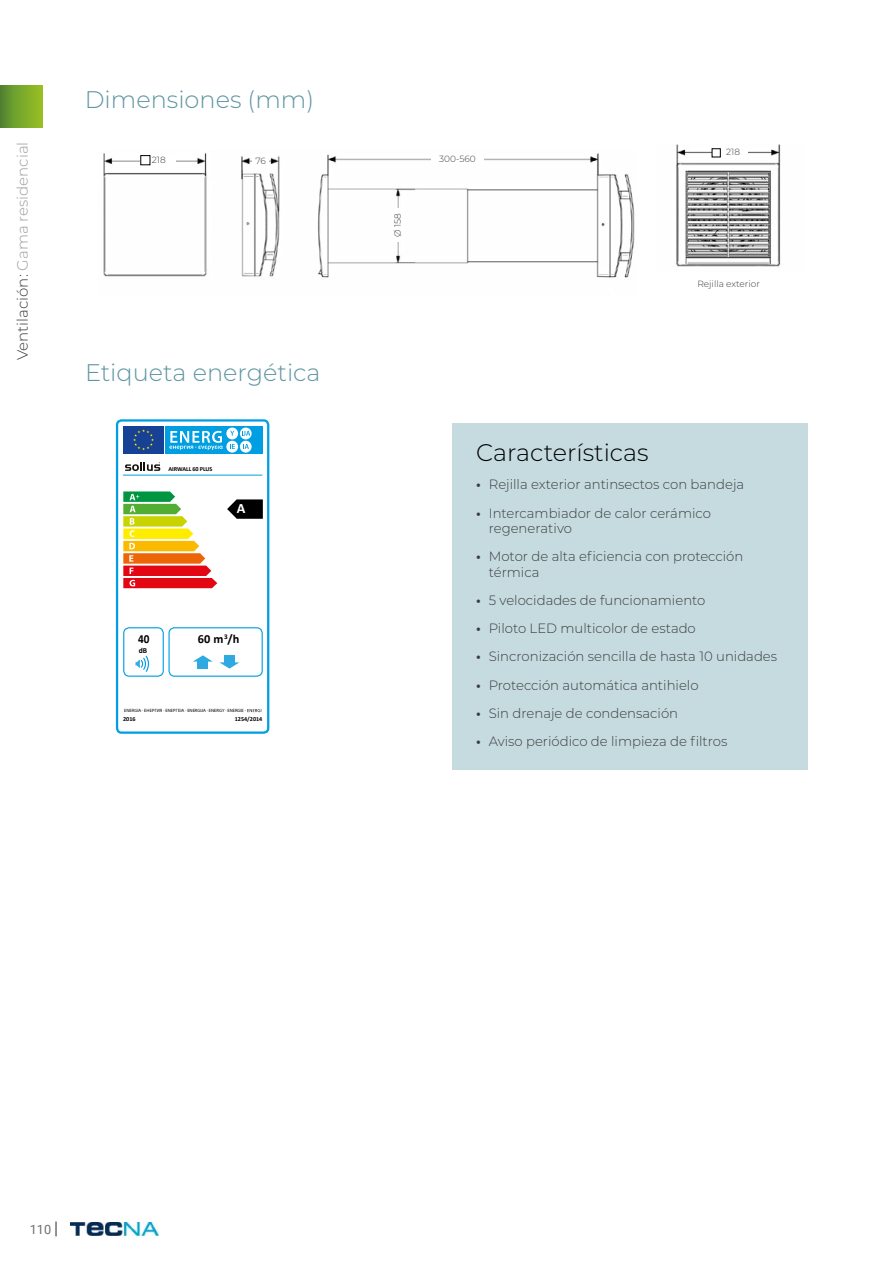
<style>
.page{position:relative;width:893px;height:1263px;background:#fff}
.page>*{position:absolute;margin:0;border:0;box-sizing:border-box;transform-origin:0 0}
.t1{font:300 24px "Montserrat";color:#5e96a3}
.t2{font:300 24px "Montserrat";color:#000}
.t3{font:300 15px "Montserrat";color:#9d9d9c}
.t4{font:700 14.25px "Calibri";color:#fff}
.t5{font:300 13.5px/15.5px "Montserrat";color:#3c3c3b}
.t6{font:12.75px "Roboto";color:#706f6f}
.t7{font:700 12.3px "Calibri";color:#000}
.t8{font:700 12.3px "Calibri";color:#000;scale:.91 1}
.t9{font:300 9px "Montserrat";color:#3c3c3b}
.t10{font:700 7.65px "Calibri";color:#000}
.t11{font:700 6.15px "Calibri";letter-spacing:-.015em;color:#000}
.t12{font:4.65px "Myriad Pro";color:#000}
.s1{color:#3c3c3b}
.s2{font-weight:700}
</style>
<div class="page">
<div style="left:0;top:85px;width:43px;height:43px;background:linear-gradient(to right,#548933,#9cc423)"></div>
<svg style="left:55px;top:1221px;width:2px;height:15px"></svg>
<img style="left:71px;top:1222px;width:87px;height:13px">
<svg style="left:115px;top:419px;width:155px;height:315px"></svg>
<svg style="left:227px;top:499px;width:36px;height:20px"></svg>
<svg style="left:125px;top:462px;width:35px;height:9px"></svg>
<img style="left:103px;top:153px;width:532px;height:125px">
<div style="left:142px;top:155px;width:34px;height:11px;background:#fff"></div>
<div style="left:431px;top:154px;width:53px;height:11px;background:#fff"></div>
<div style="left:252px;top:155px;width:17px;height:11px;background:#fff"></div>
<div style="left:392px;top:209px;width:11px;height:33px;background:#fff"></div>
<div style="left:140px;top:155px;width:10px;height:10px;border:1px solid #000"></div>
<img style="left:676px;top:144px;width:105px;height:123px">
<div style="left:719px;top:146px;width:28px;height:12px;background:#fff"></div>
<div style="left:712px;top:149px;width:8px;height:8px;background:#fff"></div>
<div style="left:712px;top:148px;width:9px;height:9px;border:1px solid #000"></div>
<div style="left:453px;top:423px;width:355px;height:347px;background:#c5dbe0"></div>
<p class="t3" style="left:12px;top:360px;width:220px;rotate:-90deg"><span class="s1">Ventilación:</span> Gama residencial</p>
<h1 class="t1" style="left:85px;top:83px;width:231px">Dimensiones (mm)</h1>
<p class="t9" style="left:152px;top:154px;width:15px">218</p>
<p class="t9" style="left:255px;top:154px;width:12px">76</p>
<p class="t9" style="left:439px;top:153px;width:38px">300-560</p>
<h1 class="t1" style="left:85px;top:357px;width:237px">Etiqueta energética</h1>
<p class="t9" style="left:391px;top:237px;width:25px;rotate:-90deg">Ø 158</p>
<p class="t9" style="left:726px;top:146px;width:15px">218</p>
<p class="t9" style="left:697px;top:278px;width:64px">Rejilla exterior</p>
<p class="t11" style="left:168px;top:464px;width:45px">AIRWALL 60 PLUS</p>
<p class="t4" style="left:237px;top:498px;width:10px">A</p>
<p class="t8" style="left:138px;top:631px;width:14px">40</p>
<p class="t10" style="left:139px;top:645px;width:10px">dB</p>
<p class="t7" style="left:198px;top:631px;width:43px">60 m<sup>3</sup>/h</p>
<p class="t12" style="left:124px;top:708px;width:121px">ENERGIA · ЕНЕРГИЯ · ΕΝΕΡΓΕΙΑ · ENERGIJA · ENERGY · ENERGIE</p>
<p class="t11" style="left:123px;top:715px;width:14px">2016</p>
<p class="t11" style="left:235px;top:715px;width:29px">1254/2014</p>
<h1 class="t2" style="left:476px;top:436px;width:174px">Características</h1>
<p class="t5" style="left:476px;top:476px;width:270px"><span class="s2">•</span> Rejilla exterior antinsectos con bandeja</p>
<p class="t5" style="left:489px;top:505px;width:224px;text-indent:-13px"><span class="s2">•</span> Intercambiador de calor cerámico regenerativo</p>
<p class="t5" style="left:489px;top:548px;width:256px;text-indent:-13px"><span class="s2">•</span> Motor de alta eficiencia con protección térmica</p>
<p class="t5" style="left:476px;top:592px;width:231px"><span class="s2">•</span> 5 velocidades de funcionamiento</p>
<p class="t5" style="left:476px;top:620px;width:221px"><span class="s2">•</span> Piloto LED multicolor de estado</p>
<p class="t5" style="left:476px;top:648px;width:303px"><span class="s2">•</span> Sincronización sencilla de hasta 10 unidades</p>
<p class="t5" style="left:476px;top:677px;width:224px"><span class="s2">•</span> Protección automática antihielo</p>
<p class="t5" style="left:476px;top:705px;width:204px"><span class="s2">•</span> Sin drenaje de condensación</p>
<p class="t5" style="left:476px;top:733px;width:253px"><span class="s2">•</span> Aviso periódico de limpieza de filtros</p>
<p class="t6" style="left:30px;top:1221px;width:23px">110</p>
</div>
